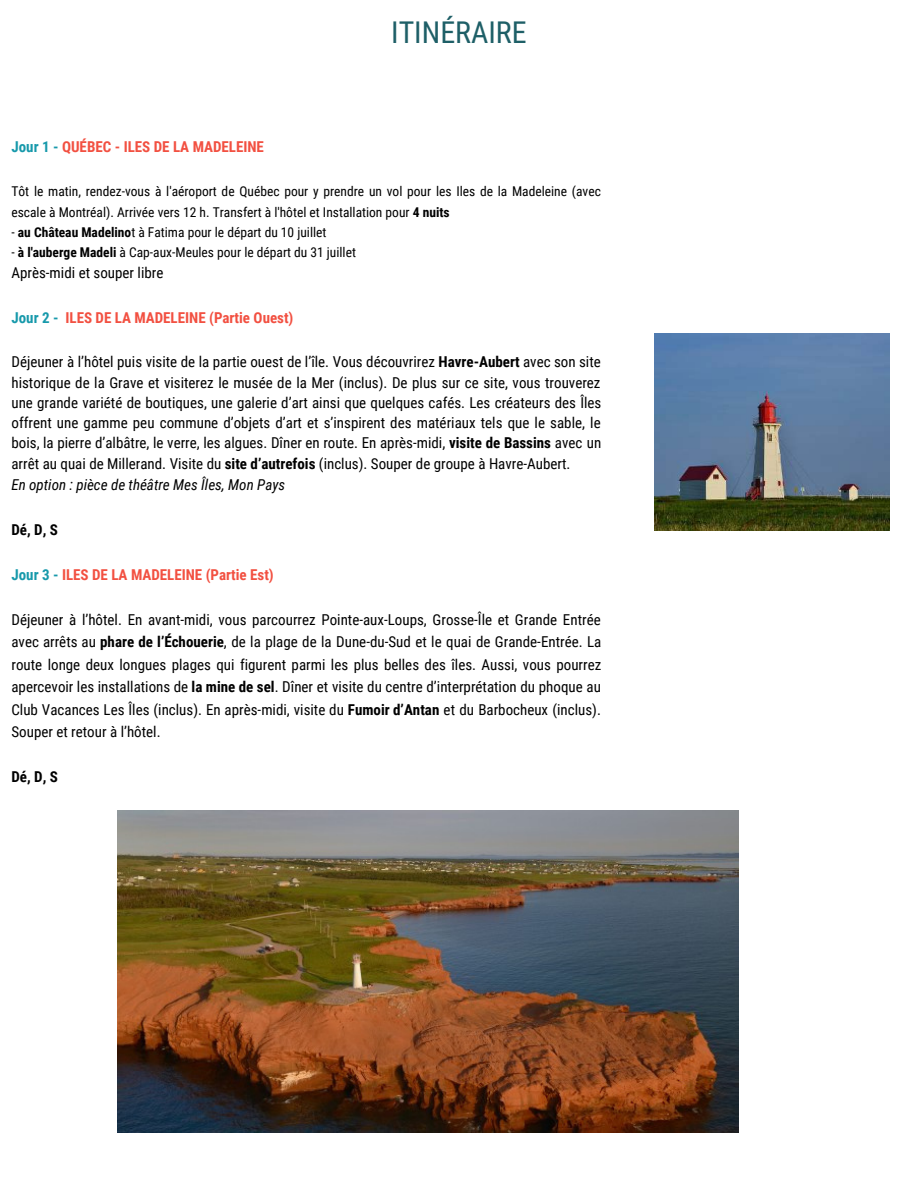
<style>
.page{position:relative;width:918px;height:1188px;background:#fff}
.page>*{position:absolute;margin:0;border:0;box-sizing:border-box;transform-origin:0 0}
.t1{font:30px "Roboto Condensed";color:#1e5f67}
.t2{font:15px/20.4px "Roboto Condensed";color:#000}
.t3{font:700 15px "Roboto Condensed";color:#f25041}
.t4{font:700 15px "Roboto Condensed";color:#000}
.t5{font:13.5px/20.2px "Roboto Condensed";color:#000}
.s1{color:#1799ab}
.s2{font-weight:700}
.s3{font-style:italic}
</style>
<div class="page">
<img style="left:654px;top:333px;width:235px;height:197px">
<img style="left:118px;top:811px;width:621px;height:322px">
<h1 class="t1" style="left:391px;top:12px;width:137px">ITINÉRAIRE</h1>
<p class="t3" style="left:11px;top:137px;width:254px"><span class="s1">Jour 1 -</span> QUÉBEC - ILES DE LA MADELEINE</p>
<p class="t5" style="left:11px;top:181px;width:591px">Tôt le matin, rendez-vous à l'aéroport de Québec pour y prendre un vol pour les Iles de la Madeleine (avec escale à Montréal). Arrivée vers 12 h. Transfert à l'hôtel et Installation pour <span class="s2">4 nuits</span></p>
<p class="t5" style="left:11px;top:221px;width:317px">- <span class="s2">au Château Madelino</span>t à Fatima pour le départ du 10 juillet</p>
<p class="t5" style="left:11px;top:242px;width:346px">- <span class="s2">à l'auberge Madeli</span> à Cap-aux-Meules pour le départ du 31 juillet</p>
<p class="t2" style="left:11px;top:262px;width:153px">Après-midi et souper libre</p>
<p class="t3" style="left:11px;top:308px;width:284px"><span class="s1">Jour 2 -</span> ILES DE LA MADELEINE (Partie Ouest)</p>
<p class="t2" style="left:11px;top:351px;width:591px">Déjeuner à l’hôtel puis visite de la partie ouest de l’île. Vous découvrirez <span class="s2">Havre-Aubert</span> avec son site historique de la Grave et visiterez le musée de la Mer (inclus). De plus sur ce site, vous trouverez une grande variété de boutiques, une galerie d’art ainsi que quelques cafés. Les créateurs des Îles offrent une gamme peu commune d’objets d’art et s’inspirent des matériaux tels que le sable, le bois, la pierre d’albâtre, le verre, les algues. Dîner en route. En après-midi, <span class="s2">visite de Bassins</span> avec un arrêt au quai de Millerand. Visite du <span class="s2">site d’autrefois</span> (inclus). Souper de groupe à Havre-Aubert.<br><span class="s3">En option : pièce de théâtre Mes Îles, Mon Pays</span></p>
<p class="t4" style="left:11px;top:519px;width:48px">Dé, D, S</p>
<p class="t3" style="left:11px;top:564px;width:264px"><span class="s1">Jour 3 -</span> ILES DE LA MADELEINE (Partie Est)</p>
<p class="t2" style="left:11px;top:608px;width:591px;line-height:22.5px;text-align:justify">Déjeuner à l’hôtel. En avant-midi, vous parcourrez Pointe-aux-Loups, Grosse-Île et Grande Entrée avec arrêts au <span class="s2">phare de l’Échouerie</span>, de la plage de la Dune-du-Sud et le quai de Grande-Entrée. La route longe deux longues plages qui figurent parmi les plus belles des îles. Aussi, vous pourrez apercevoir les installations de <span class="s2">la mine de sel</span>. Dîner et visite du centre d’interprétation du phoque au Club Vacances Les Îles (inclus). En après-midi, visite du <span class="s2">Fumoir d’Antan</span> et du Barbocheux (inclus).<br>Souper et retour à l’hôtel.</p>
<p class="t4" style="left:11px;top:767px;width:48px">Dé, D, S</p>
</div>
